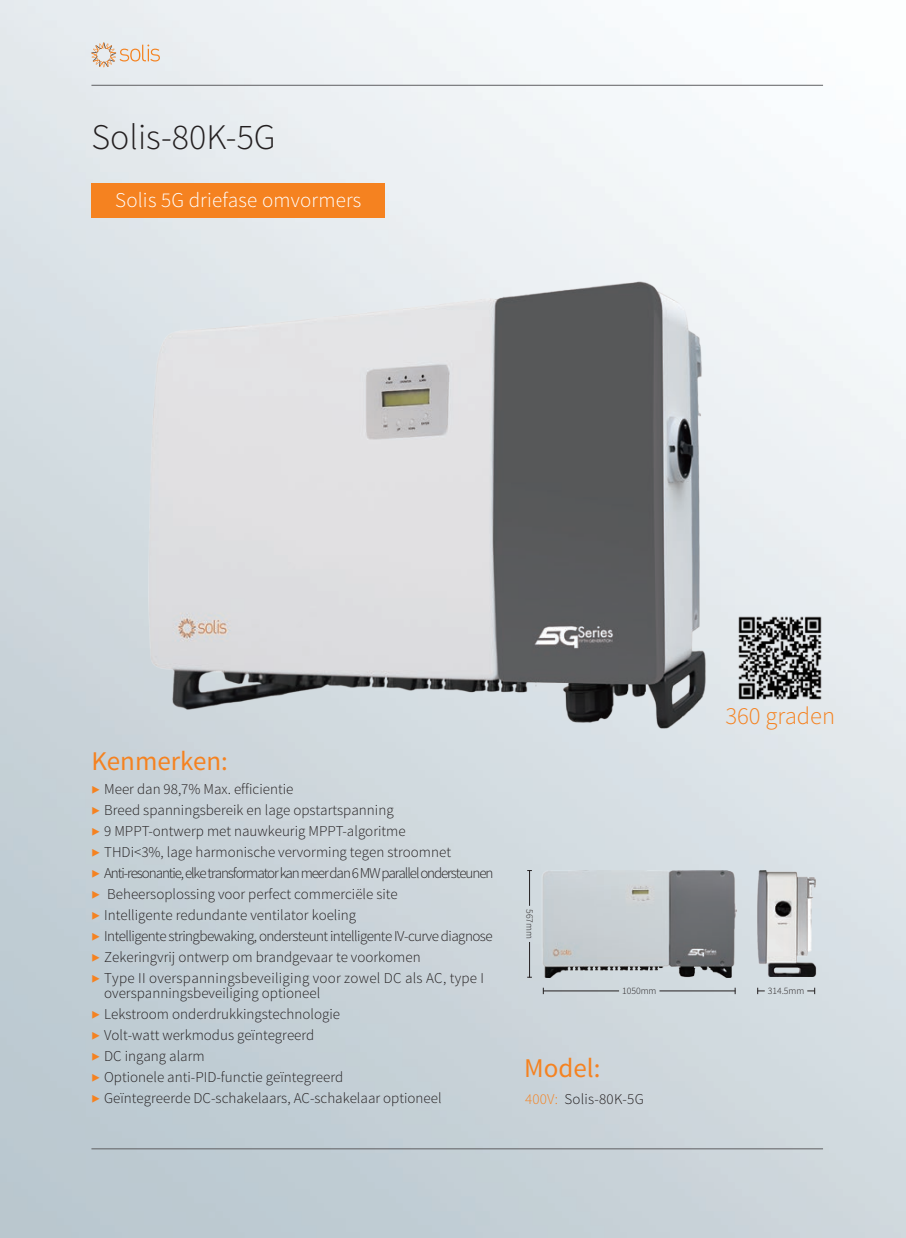
<style>
.page{position:relative;width:906px;height:1238px;background:#fff}
.page>*{position:absolute;margin:0;border:0;box-sizing:border-box;transform-origin:0 0}
.t1{font:300 36px "Source Sans Pro";color:#231f20}
.t2{font:27px "Source Sans Pro";color:#f58220}
.t3{font:300 24.6px "Source Sans Pro";color:#f58220}
.t4{font:300 21px "Source Sans Pro";letter-spacing:.01em;color:#fff}
.t5{font:300 15px/21px "Source Sans Pro";color:#231f20}
.t6{font:300 9.75px "Source Sans Pro";color:#231f20}
.s1{color:#f58220}
</style>
<div class="page">
<img style="left:0;top:0;width:906px;height:1237px">
<img style="left:0;top:282px;width:906px;height:446px">
<img style="left:738px;top:615px;width:84px;height:85px">
<hr style="left:543px;top:990px;width:76px;height:1px;background:#231f20">
<hr style="left:659px;top:990px;width:76px;height:1px;background:#231f20">
<svg style="left:757px;top:987px;width:7px;height:7px"></svg>
<svg style="left:807px;top:987px;width:8px;height:7px"></svg>
<hr style="left:529px;top:870px;width:1px;height:35px;background:#231f20">
<hr style="left:529px;top:941px;width:1px;height:36px;background:#231f20">
<img style="left:754px;top:870px;width:64px;height:106px">
<img style="left:539px;top:870px;width:200px;height:107px">
<hr style="left:91px;top:85px;width:732px;height:1px;background:#5f5f62">
<hr style="left:91px;top:1148px;width:732px;height:1px;background:#5f5f62">
<svg style="left:91px;top:43px;width:69px;height:24px;background:#e5d6ca"></svg>
<div style="left:91px;top:183px;width:294px;height:34px;background:#f58220"></div>
<h1 class="t1" style="left:91px;top:115px;width:186px">Solis-80K-5G</h1>
<h3 class="t4" style="left:115px;top:187px;width:247px">Solis 5G driefase omvormers</h3>
<h2 class="t2" style="left:91px;top:744px;width:138px">Kenmerken:</h2>
<p class="t5" style="left:91px;top:779px;width:403px"><span class="s1">▶</span> Meer dan 98,7% Max. efficientie<br><span class="s1">▶</span> Breed spanningsbereik en lage opstartspanning<br><span class="s1">▶</span> 9 MPPT-ontwerp met nauwkeurig MPPT-algoritme<br><span class="s1">▶</span> THDi&lt;3%, lage harmonische vervorming tegen stroomnet<br><span class="s1">▶</span> Anti-resonantie, elke transformator kan meer dan 6 MW parallel ondersteunen <span class="s1">▶</span> Beheersoplossing voor perfect commerciële site<br><span class="s1">▶</span> Intelligente redundante ventilator koeling<br><span class="s1">▶</span> Intelligente stringbewaking, ondersteunt intelligente IV-curve diagnose <span class="s1">▶</span> Zekeringvrij ontwerp om brandgevaar te voorkomen<br><span class="s1">▶</span> Type II overspanningsbeveiliging voor zowel DC als AC, type I</p>
<p class="t5" style="left:91px;top:982px;width:352px;text-indent:13px">overspanningsbeveiliging optioneel<br><span class="s1">▶</span> Lekstroom onderdrukkingstechnologie<br><span class="s1">▶</span> Volt-watt werkmodus geïntegreerd<br><span class="s1">▶</span> DC ingang alarm<br><span class="s1">▶</span> Optionele anti-PID-functie geïntegreerd<br><span class="s1">▶</span> Geïntegreerde DC-schakelaars, AC-schakelaar optioneel</p>
<p class="t6" style="left:535px;top:908px;width:31px;rotate:90deg">567mm</p>
<h3 class="t3" style="left:725px;top:701px;width:111px">360 graden</h3>
<p class="t6" style="left:622px;top:984px;width:36px">1050mm</p>
<p class="t6" style="left:767px;top:984px;width:38px">314.5mm</p>
<h2 class="t2" style="left:524px;top:1051px;width:78px">Model:</h2>
<p class="t5" style="left:525px;top:1088px;width:120px"><span class="s1">400V:</span> Solis-80K-5G</p>
</div>
